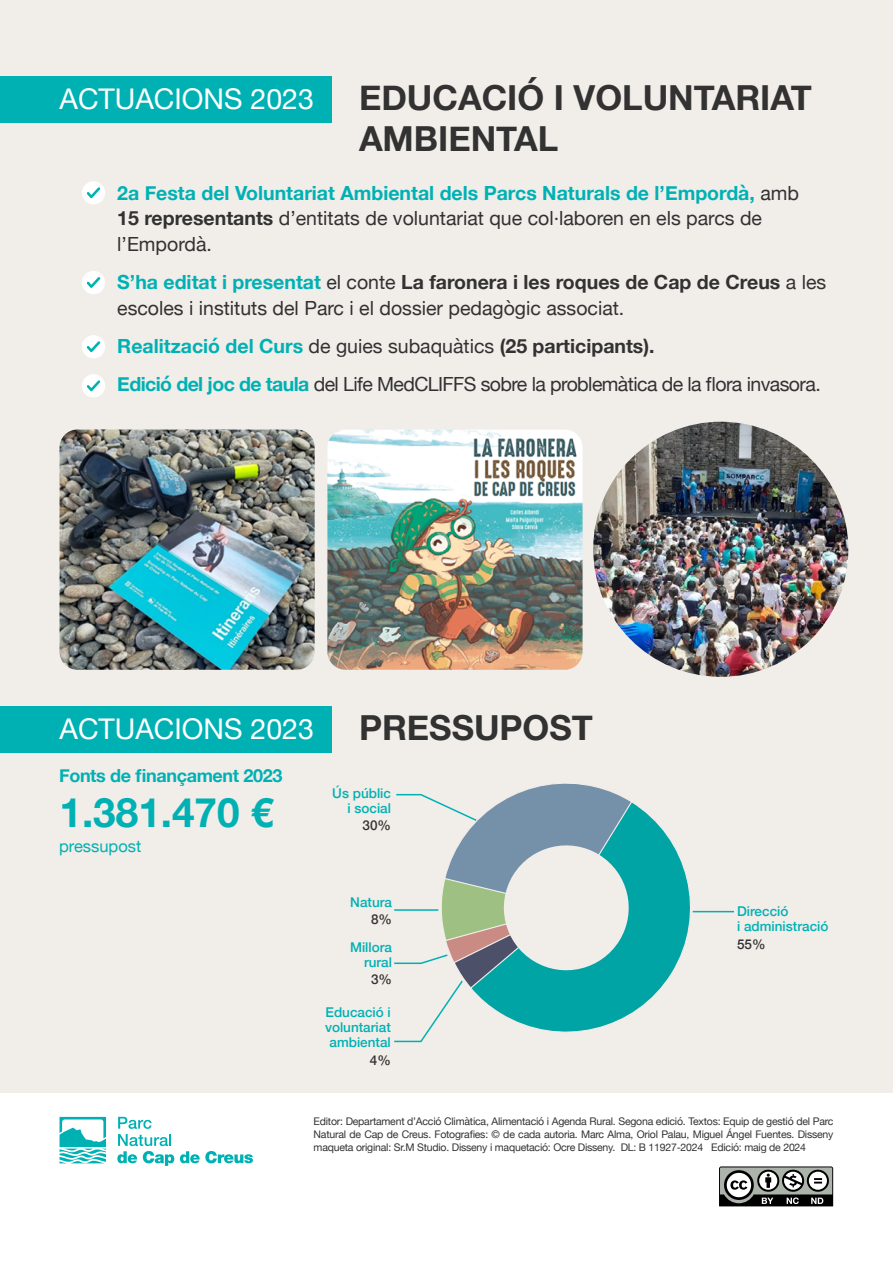
<style>
.page{position:relative;width:893px;height:1263px;background:#fff}
.page>*{position:absolute;margin:0;border:0;box-sizing:border-box;transform-origin:0 0}
.t1{font:700 40.5px "Helvetica Neue";color:#00b1b4}
.t2{font:700 34.5px "Helvetica Neue";color:#323232}
.t3{font:28.5px "Helvetica Neue";color:#fff}
.t4{font:19.5px/25.5px "Helvetica Neue";color:#323232}
.t5{font:19.5px "Helvetica Neue";letter-spacing:-.03em;color:#323232}
.t6{font:700 19.5px "Helvetica Neue";color:#00b1b4}
.Text_seguit{font:700 18px "Helvetica Neue";letter-spacing:-.02em;color:#00b1b4}
.t7{font:16.5px "Helvetica Neue";color:#00b1b4}
.Text_seguit-2{font:500 13.5px/15px "Helvetica Neue";color:#00b1b4;text-align:right}
.Text_seguit-3{font:500 13.5px "Helvetica Neue";color:#323232}
.t8{font:10.5px/12.6px "Helvetica Neue";letter-spacing:-.02em;color:#323232;text-align:justify}
.s1{font-weight:700;color:#00b1b4}
.s2{font-weight:700}
.s3{font-weight:400;color:#323232}
.s4{color:#323232}
</style>
<div class="page">
<div style="left:0;top:0;width:893px;height:1093px;background:#f1ede9"></div>
<div style="left:0;top:77px;width:332px;height:46px;background:#00b1b4"></div>
<svg style="left:719px;top:1166px;width:114px;height:40px"></svg>
<div style="left:0;top:706px;width:332px;height:47px;background:#00b1b4"></div>
<svg style="left:117px;top:1117px;width:57px;height:49px"></svg>
<svg style="left:180px;top:1151px;width:73px;height:12px"></svg>
<svg style="left:60px;top:1117px;width:46px;height:47px"></svg>
<div style="left:82px;top:181px;width:23px;height:23px;background:#fff;border-radius:50%"></div>
<svg style="left:87px;top:187px;width:13px;height:11px"></svg>
<div style="left:82px;top:271px;width:23px;height:23px;background:#fff;border-radius:50%"></div>
<svg style="left:87px;top:277px;width:13px;height:11px"></svg>
<div style="left:82px;top:335px;width:23px;height:23px;background:#fff;border-radius:50%"></div>
<svg style="left:87px;top:341px;width:13px;height:11px"></svg>
<div style="left:82px;top:374px;width:23px;height:24px;background:#fff;border-radius:50%"></div>
<svg style="left:87px;top:380px;width:13px;height:11px"></svg>
<hr style="left:693px;top:911px;width:41px;height:1px;background:#00b1b4">
<svg style="left:637px;top:806px;width:71px;height:203px"></svg>
<svg style="left:394px;top:783px;width:243px;height:260px"></svg>
<img style="left:60px;top:429px;width:255px;height:241px">
<img style="left:327px;top:429px;width:256px;height:241px">
<img style="left:593px;top:422px;width:255px;height:255px;border-radius:128px">
<h2 class="t3" style="left:60px;top:79px;width:256px">ACTUACIONS 2023</h2>
<h3 class="t2" style="left:359px;top:70px;width:454px">EDUCACIÓ I VOLUNTARIAT</h3>
<h3 class="t2" style="left:359px;top:112px;width:201px">AMBIENTAL</h3>
<p class="t4" style="left:117px;top:181px;width:683px"><span class="s1">2a Festa del Voluntariat Ambiental dels Parcs Naturals de l’Empordà,</span> amb<br><span class="s2">15 representants</span> d’entitats de voluntariat que col·laboren en els parcs de l’Empordà.</p>
<p class="t4" style="left:117px;top:270px;width:710px"><span class="s1">S’ha editat i presentat</span> el conte <span class="s2">La faronera i les roques de Cap de Creus</span> a les escoles i instituts del Parc i el dossier pedagògic associat.</p>
<p class="t6" style="left:117px;top:330px;width:539px">Realització del Curs <span class="s3">de guies subaquàtics</span> <span class="s4">(25 participants).</span></p>
<p class="t5" style="left:117px;top:370px;width:705px"><span class="s1">Edició del joc de taula</span> del Life MedCLIFFS sobre la problemàtica de la flora invasora.</p>
<h2 class="t3" style="left:60px;top:708px;width:256px">ACTUACIONS 2023</h2>
<h3 class="t2" style="left:359px;top:700px;width:235px">PRESSUPOST</h3>
<p class="Text_seguit" style="left:59px;top:761px;width:225px">Fonts de finançament 2023</p>
<h2 class="t1" style="left:60px;top:781px;width:215px">1.381.470 €</h2>
<h5 class="t7" style="left:59px;top:834px;width:84px">pressupost</h5>
<p class="Text_seguit-2" style="left:332px;top:784px;width:60px">Ús públic i social</p>
<p class="Text_seguit-3" style="left:362px;top:815px;width:30px">30%</p>
<p class="Text_seguit-2" style="left:350px;top:893px;width:43px">Natura</p>
<p class="Text_seguit-3" style="left:371px;top:909px;width:23px">8%</p>
<p class="Text_seguit-2" style="left:350px;top:938px;width:44px">Millora rural</p>
<p class="Text_seguit-3" style="left:371px;top:969px;width:23px">3%</p>
<p class="Text_seguit-2" style="left:325px;top:1003px;width:67px;text-align:center">Educació i voluntariat ambiental</p>
<p class="Text_seguit-3" style="left:370px;top:1049px;width:23px">4%</p>
<p class="Text_seguit-2" style="left:737px;top:902px;width:53px">Direcció</p>
<p class="Text_seguit-2" style="left:737px;top:917px;width:93px">i administració</p>
<p class="Text_seguit-3" style="left:737px;top:933px;width:30px">55%</p>
<h6 class="t8" style="left:314px;top:1116px;width:521px">Editor: Departament d’Acció Climàtica, Alimentació i Agenda Rural. Segona edició. Textos: Equip de gestió del Parc Natural de Cap de Creus. Fotografies: © de cada autoria. Marc Alma, Oriol Palau, Miguel Ángel Fuentes. Disseny maqueta original: Sr.M Studio. Disseny i maquetació: Ocre Disseny. DL: B 11927-2024 Edició: maig de 2024</h6>
</div>
